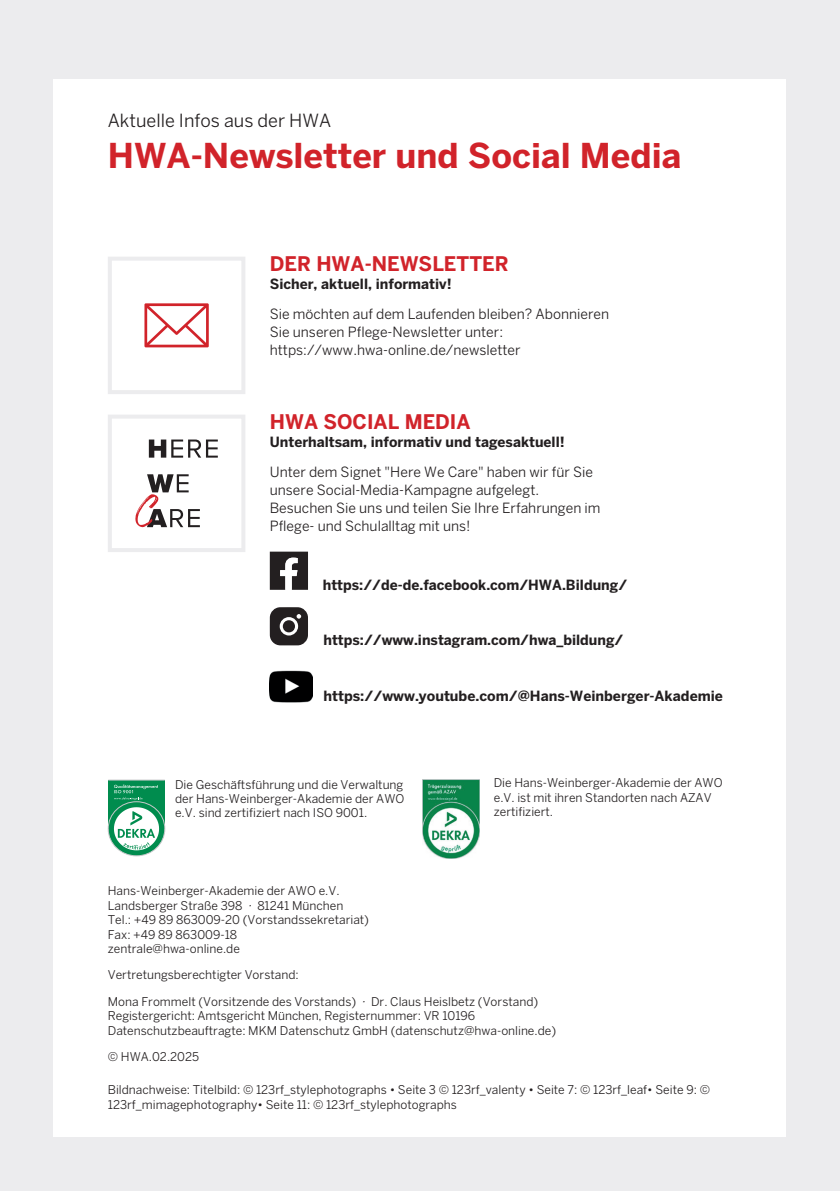
<style>
.page{position:relative;width:840px;height:1191px;background:#fff}
.page>*{position:absolute;margin:0;border:0;box-sizing:border-box;transform-origin:0 0}
.t1{font:700 34px "Benton Sans";color:#d1232a}
.t2{font:700 20px "Benton Sans";color:#d1232a}
.t3{font:18px "Benton Sans";color:#231f20}
.t4{font:14px/18px "Benton Sans";color:#231f20}
.t5{font:700 14px "Benton Sans";color:#231f20}
.t6{font:12px/14.4px "Benton Sans";color:#231f20}
.s1{font-family:"Arial";font-style:italic}
</style>
<div class="page">
<div style="left:0;top:0;width:839px;height:1191px;background:#ececee"></div>
<div style="left:54px;top:80px;width:731px;height:1057px;background:#fff"></div>
<div style="left:108px;top:779px;width:57px;height:49px;background:#008c4e"></div>
<svg style="left:108px;top:801px;width:57px;height:55px"></svg>
<div style="left:108px;top:801px;width:57px;height:55px;border:1px solid #c7c8ca;border-radius:50%"></div>
<hr style="left:108px;top:779px;width:57px;height:1px;background:#c7c8ca">
<svg style="left:114px;top:784px;width:44px;height:16px"></svg>
<svg style="left:114px;top:807px;width:45px;height:43px"></svg>
<svg style="left:270px;top:551px;width:38px;height:39px"></svg>
<svg style="left:270px;top:607px;width:38px;height:38px"></svg>
<div style="left:282px;top:620px;width:13px;height:12px;background:#231f20;border-radius:50%"></div>
<div style="left:108px;top:414px;width:137px;height:138px;border:4px solid #ececee"></div>
<svg style="left:144px;top:303px;width:65px;height:44px"></svg>
<svg style="left:149px;top:439px;width:69px;height:18px"></svg>
<svg style="left:135px;top:474px;width:65px;height:53px"></svg>
<div style="left:108px;top:257px;width:137px;height:137px;border:4px solid #ececee"></div>
<img style="left:422px;top:779px;width:57px;height:79px">
<img style="left:270px;top:670px;width:42px;height:33px">
<h3 class="t3" style="left:108px;top:110px;width:225px">Aktuelle Infos aus der HWA</h3>
<h1 class="t1" style="left:108px;top:135px;width:574px">HWA-Newsletter und Social Media</h1>
<h2 class="t2" style="left:270px;top:252px;width:240px">DER HWA-NEWSLETTER</h2>
<p class="t5" style="left:270px;top:276px;width:183px">Sicher, aktuell, informativ!</p>
<p class="t4" style="left:270px;top:304px;width:340px">Sie möchten auf dem Laufenden bleiben? Abonnieren<br>Sie unseren Pflege-Newsletter unter: https://www.hwa-online.de/newsletter</p>
<h2 class="t2" style="left:270px;top:410px;width:202px">HWA SOCIAL MEDIA</h2>
<p class="t5" style="left:270px;top:434px;width:296px">Unterhaltsam, informativ und tagesaktuell!</p>
<p class="t4" style="left:270px;top:462px;width:332px">Unter dem Signet "Here We Care" haben wir für Sie unsere Social-Media-Kampagne aufgelegt.<br>Besuchen Sie uns und teilen Sie Ihre Erfahrungen im Pflege- und Schulalltag mit uns!</p>
<p class="t5" style="left:322px;top:576px;width:306px">https://de-de.facebook.com/HWA.Bildung/</p>
<p class="t5" style="left:323px;top:632px;width:301px">https://www.instagram.com/hwa_bildung/</p>
<p class="t5" style="left:323px;top:687px;width:401px">https://www.youtube.com/@Hans-Weinberger-Akademie</p>
<p class="t6" style="left:175px;top:777px;width:231px;text-align:justify">Die Geschäftsführung und die Verwaltung der Hans-Weinberger-Akademie der AWO e.V. sind zertifiziert nach ISO 9001.</p>
<p class="t6" style="left:493px;top:775px;width:230px">Die Hans-Weinberger-Akademie der AWO e.V. ist mit ihren Standorten nach AZAV zertifiziert.</p>
<p class="t6" style="left:108px;top:883px;width:262px">Hans-Weinberger-Akademie der AWO e.V.<br>Landsberger Straße 398 <span class="s1">·</span> 81241 München Tel.: +49 89 863009-20 (Vorstandssekretariat)<br>Fax: +49 89 863009-18 zentrale@hwa-online.de</p>
<p class="t6" style="left:108px;top:961px;width:431px;line-height:26.4px">Vertretungsberechtigter Vorstand:<br>Mona Frommelt (Vorsitzende des Vorstands) <span class="s1">·</span> Dr. Claus Heislbetz (Vorstand)</p>
<p class="t6" style="left:108px;top:1008px;width:449px">Registergericht: Amtsgericht München, Registernummer: VR 10196<br>Datenschutzbeauftragte: MKM Datenschutz GmbH (datenschutz@hwa-online.de)</p>
<p class="t6" style="left:108px;top:1049px;width:93px">© HWA.02.2025</p>
<p class="t6" style="left:108px;top:1082px;width:603px">Bildnachweise: Titelbild: © 123rf_stylephotographs • Seite 3 © 123rf_valenty • Seite 7: © 123rf_leaf• Seite 9: ©<br>123rf_mimagephotography• Seite 11: © 123rf_stylephotographs</p>
</div>
